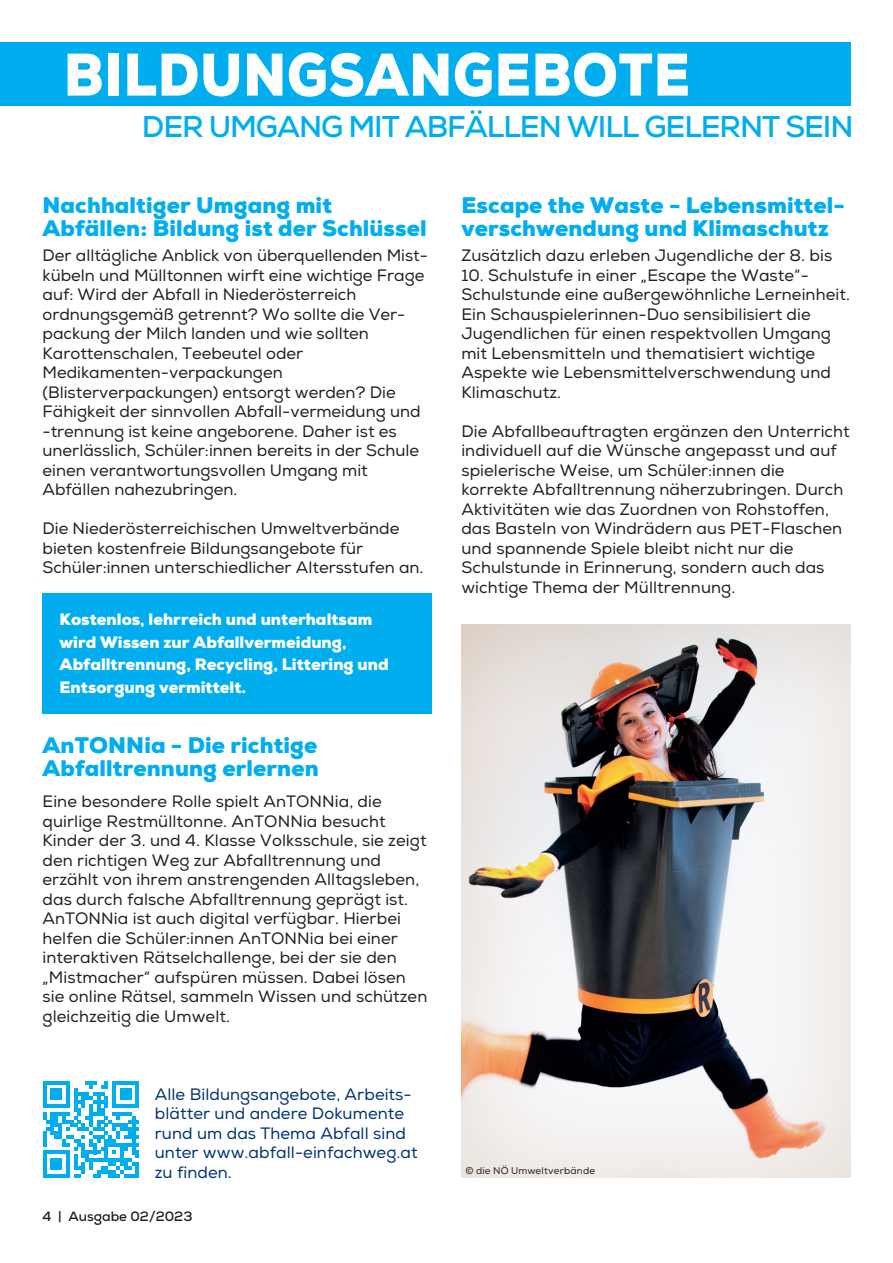
<style>
.page{position:relative;width:893px;height:1263px;background:#fff}
.page>*{position:absolute;margin:0;border:0;box-sizing:border-box;transform-origin:0 0}
._05_Bildtext{font:900 60px "Nexa";letter-spacing:.015em;color:#fff;scale:.9 1}
._05_Bildtext-2{font:700 30px "Nexa";letter-spacing:-.035em;color:#00aeef}
.t1{font:900 22.5px/22.5px "Nexa";letter-spacing:.005em;color:#00aeef}
.t2{font:16.5px/19.5px "Nexa";letter-spacing:.005em;color:#231f20}
.t3{font:900 16.5px/22.5px "Nexa";color:#fff}
.t4{font:16.5px/19.5px "Nexa";letter-spacing:.005em;color:#013371}
.t5{font:700 13.5px "Nexa";color:#231f20}
._05_Bildtext-3{font:9.75px "Nexa";letter-spacing:.02em;color:#231f20}
</style>
<div class="page">
<div style="left:0;top:43px;width:850px;height:63px;background:#00aeef"></div>
<svg style="left:43px;top:1081px;width:96px;height:96px"></svg>
<div style="left:460px;top:623px;width:393px;height:557px;background:#b0865a;opacity:.25"></div>
<div style="left:43px;top:593px;width:389px;height:121px;background:#00aeef"></div>
<p class="_05_Bildtext" style="left:64px;top:36px;width:697px">BILDUNGSANGEBOTE</p>
<p class="_05_Bildtext-2" style="left:142px;top:108px;width:713px">DER UMGANG MIT ABFÄLLEN WILL GELERNT SEIN</p>
<p class="t1" style="left:43px;top:194px;width:386px">Nachhaltiger Umgang mit<br>Abfällen: Bildung ist der Schlüssel</p>
<p class="t2" style="left:43px;top:246px;width:387px">Der alltägliche Anblick von überquellenden Mist&shy;kübeln und Mülltonnen wirft eine wichtige Frage auf: Wird der Abfall in Niederösterreich ordnungsgemäß getrennt? Wo sollte die Ver&shy;packung der Milch landen und wie sollten Karottenschalen, Teebeutel oder Medikamenten-verpackungen (Blisterverpackungen) entsorgt werden? Die Fähigkeit der sinnvollen Abfall-vermeidung und -trennung ist keine angeborene. Daher ist es unerlässlich, Schüler:innen bereits in der Schule einen verantwortungsvollen Umgang mit Abfällen nahezubringen.</p>
<p class="t2" style="left:43px;top:519px;width:382px">Die Niederösterreichischen Umweltverbände bieten kostenfreie Bildungsangebote für<br>Schüler:innen unterschiedlicher Altersstufen an.</p>
<p class="t3" style="left:60px;top:608px;width:331px">Kostenlos, lehrreich und unterhaltsam wird Wissen zur Abfallvermeidung, Abfalltrennung, Recycling, Littering und Entsorgung vermittelt.</p>
<p class="t1" style="left:43px;top:734px;width:278px">AnTONNia - Die richtige<br>Abfalltrennung erlernen</p>
<p class="t2" style="left:43px;top:792px;width:386px">Eine besondere Rolle spielt AnTONNia, die quirlige Restmülltonne. AnTONNia besucht Kinder der 3. und 4. Klasse Volksschule, sie zeigt den richtigen Weg zur Abfalltrennung und erzählt von ihrem anstrengenden Alltagsleben, das durch falsche Abfalltrennung geprägt ist.<br>AnTONNia ist auch digital verfügbar. Hierbei helfen die Schüler:innen AnTONNia bei einer interaktiven Rätselchallenge, bei der sie den „Mistmacher“ aufspüren müssen. Dabei lösen sie online Rätsel, sammeln Wissen und schützen gleichzeitig die Umwelt.</p>
<p class="t4" style="left:155px;top:1085px;width:264px">Alle Bildungsangebote, Arbeits&shy;blätter und andere Dokumente rund um das Thema Abfall sind unter www.abfall-einfachweg.at zu finden.</p>
<p class="t5" style="left:43px;top:1208px;width:151px">4 | Ausgabe 02/2023</p>
<p class="t1" style="left:461px;top:194px;width:385px">Escape the Waste - Lebensmittel&shy;verschwendung und Klimaschutz</p>
<p class="t2" style="left:461px;top:246px;width:372px">Zusätzlich dazu erleben Jugendliche der 8. bis</p>
<p class="t2" style="left:461px;top:266px;width:390px">10. Schulstufe in einer „Escape the Waste“- Schulstunde eine außergewöhnliche Lerneinheit.<br>Ein Schauspielerinnen-Duo sensibilisiert die Jugendlichen für einen respektvollen Umgang mit Lebensmitteln und thematisiert wichtige Aspekte wie Lebensmittelverschwendung und Klimaschutz.</p>
<p class="t2" style="left:461px;top:422px;width:390px">Die Abfallbeauftragten ergänzen den Unterricht individuell auf die Wünsche angepasst und auf spielerische Weise, um Schüler:innen die korrekte Abfalltrennung näherzubringen. Durch Aktivitäten wie das Zuordnen von Rohstoffen, das Basteln von Windrädern aus PET-Flaschen und spannende Spiele bleibt nicht nur die Schulstunde in Erinnerung, sondern auch das wichtige Thema der Mülltrennung.</p>
<p class="_05_Bildtext-3" style="left:466px;top:1164px;width:131px">© die NÖ Umweltverbände</p>
</div>
